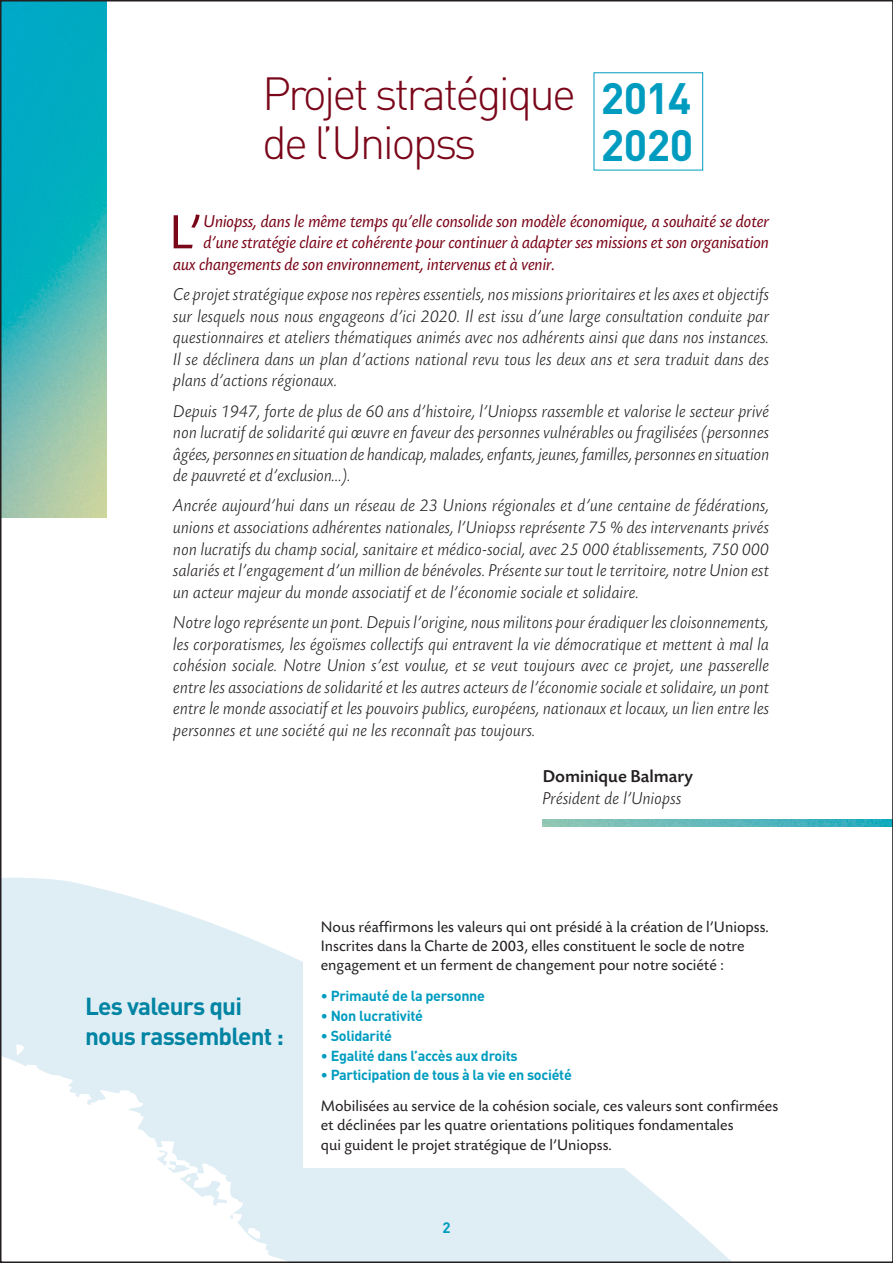
<style>
.page{position:relative;width:893px;height:1263px;background:#fff}
.page>*{position:absolute;margin:0;border:0;box-sizing:border-box;transform-origin:0 0}
.t1{font:50.1px "Today SB";color:#7a0619}
.t2{font:300 45.9px "DIN";letter-spacing:-.06em;color:#7a0619}
.t3{font:700 43.35px "DIN";letter-spacing:-.015em;color:#009cbf}
.B_sous_titre{font:700 24.3px/29.2px "DIN";letter-spacing:-.03em;color:#0084a3}
.t4{font:italic 300 18px/21.6px "Today SB";color:#231f20;text-align:justify}
.t5{font:italic 18px "Today SB";letter-spacing:-.02em;color:#7a0619}
.t6{font:500 18px "Today SB";color:#231f20}
.t7{font:15.9px/19.2px "Today SB";color:#231f20}
.t8{font:700 15px "DIN";color:#009cbf}
.t9{font:700 14.4px "DIN";letter-spacing:-.02em;color:#009cbf}
</style>
<div class="page">
<svg style="left:3px;top:877px;width:727px;height:383px;fill:#dfeef5"></svg>
<div style="left:303px;top:902px;width:496px;height:266px;background:#fff"></div>
<img style="left:3px;top:3px;width:103px;height:514px">
<img style="left:542px;top:819px;width:348px;height:7px">
<svg style="left:892px;top:0;width:1px;height:1263px"></svg>
<p class="t2" style="left:262px;top:65px;width:316px">Projet stratégique</p>
<p class="t2" style="left:262px;top:114px;width:216px">de l’Uniopss</p>
<p class="t3" style="left:601px;top:70px;width:92px">2014</p>
<p class="t3" style="left:601px;top:117px;width:94px">2020</p>
<p class="t1" style="left:169px;top:206px;width:34px">L’</p>
<p class="t5" style="left:204px;top:211px;width:567px">Uniopss, dans le même temps qu’elle consolide son modèle économique, a souhaité se doter</p>
<p class="t5" style="left:204px;top:233px;width:567px">d’une stratégie claire et cohérente pour continuer à adapter ses missions et son organisation</p>
<p class="t5" style="left:174px;top:255px;width:384px">aux changements de son environnement, intervenus et à venir.</p>
<p class="t4" style="left:174px;top:284px;width:598px">Ce projet stratégique expose nos repères essentiels, nos missions prioritaires et les axes et objectifs sur lesquels nous nous engageons d’ici 2020. Il est issu d’une large consultation conduite par questionnaires et ateliers thématiques animés avec nos adhérents ainsi que dans nos instances.<br>Il se déclinera dans un plan d’actions national revu tous les deux ans et sera traduit dans des plans d’actions régionaux.</p>
<p class="t4" style="left:174px;top:401px;width:598px">Depuis 1947, forte de plus de 60 ans d’histoire, l’Uniopss rassemble et valorise le secteur privé non lucratif de solidarité qui œuvre en faveur des personnes vulnérables ou fragilisées (personnes âgées, personnes en situation de handicap, malades, enfants, jeunes, familles, personnes en situation de pauvreté et d’exclusion…).</p>
<p class="t4" style="left:174px;top:496px;width:597px">Ancrée aujourd’hui dans un réseau de 23 Unions régionales et d’une centaine de fédérations, unions et associations adhérentes nationales, l’Uniopss représente 75 % des intervenants privés non lucratifs du champ social, sanitaire et médico-social, avec 25 000 établissements, 750 000 salariés et l’engagement d’un million de bénévoles. Présente sur tout le territoire, notre Union est un acteur majeur du monde associatif et de l’économie sociale et solidaire.</p>
<p class="t4" style="left:174px;top:612px;width:598px">Notre logo représente un pont. Depuis l’origine, nous militons pour éradiquer les cloisonnements, les corporatismes, les égoïsmes collectifs qui entravent la vie démocratique et mettent à mal la cohésion sociale. Notre Union s’est voulue, et se veut toujours avec ce projet, une passerelle entre les associations de solidarité et les autres acteurs de l’économie sociale et solidaire, un pont entre le monde associatif et les pouvoirs publics, européens, nationaux et locaux, un lien entre les personnes et une société qui ne les reconnaît pas toujours.</p>
<p class="t6" style="left:543px;top:767px;width:152px">Dominique Balmary</p>
<p class="t4" style="left:543px;top:788px;width:141px">Président de l’Uniopss</p>
<p class="B_sous_titre" style="left:85px;top:991px;width:201px">Les valeurs qui nous rassemblent :</p>
<p class="t7" style="left:321px;top:918px;width:449px">Nous réaffirmons les valeurs qui ont présidé à la création de l’Uniopss.<br>Inscrites dans la Charte de 2003, elles constituent le socle de notre engagement et un ferment de changement pour notre société :</p>
<p class="t9" style="left:321px;top:986px;width:166px">• Primauté de la personne</p>
<p class="t9" style="left:321px;top:1006px;width:104px">• Non lucrativité</p>
<p class="t9" style="left:321px;top:1026px;width:73px">• Solidarité</p>
<p class="t9" style="left:321px;top:1046px;width:198px">• Egalité dans l’accès aux droits</p>
<p class="t9" style="left:321px;top:1066px;width:253px">• Participation de tous à la vie en société</p>
<p class="t7" style="left:321px;top:1097px;width:459px">Mobilisées au service de la cohésion sociale, ces valeurs sont confirmées et déclinées par les quatre orientations politiques fondamentales<br>qui guident le projet stratégique de l’Uniopss.</p>
<p class="t8" style="left:442px;top:1218px;width:10px">2</p>
</div>
